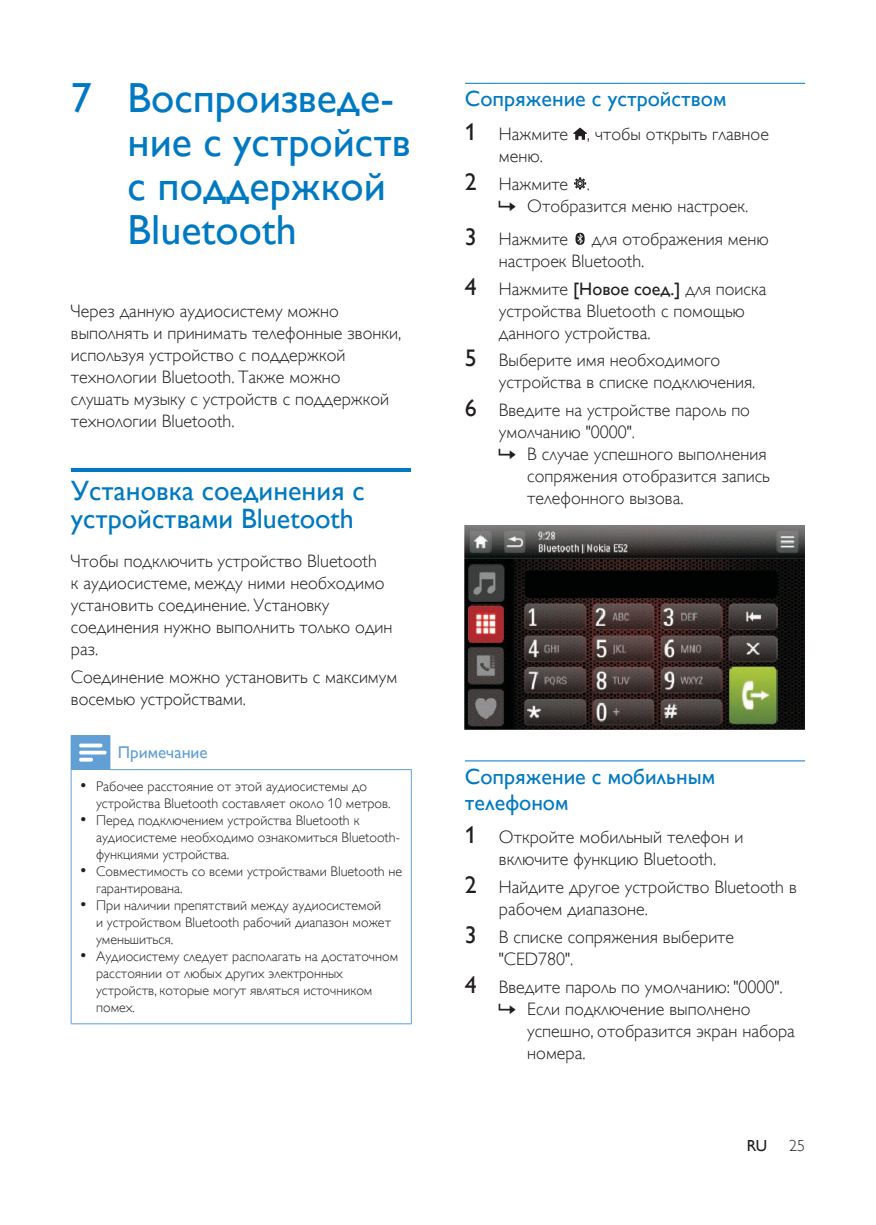
<style>
.page{position:relative;width:876px;height:1225px;background:#fff}
.page>*{position:absolute;margin:0;border:0;box-sizing:border-box;transform-origin:0 0}
.t1{font:42px/44px "Gill Sans Alt One WGL";color:#0079c2}
.t2{font:28px/28px "Gill Sans Alt One WGL";color:#0079c2}
.t3{font:22px/26px "Gill Sans Alt One WGL";color:#0079c2}
.t4{font:18px/22px "Gill Sans Alt One WGL Light";color:#231f20}
.t5{font:17px "Gill Sans Alt One WGL";color:#629fd5}
.t6{font:16px "Gill Sans Alt One WGL";color:#231f20}
.t7{font:16px "Gill Sans Alt One WGL Light";color:#231f20}
.t8{font:14px/17px "Gill Sans Alt One WGL Light";color:#231f20}
.s1{font-size:17px}
.s2{font-family:"Gill Sans Alt One WGL";font-size:24px}
.s3{font-family:"Gill Sans Alt One WGL"}
</style>
<div class="page">
<hr style="left:71px;top:468px;width:340px;height:4px;background:#0079c2">
<div style="left:71px;top:735px;width:39px;height:34px;background:#629fd5"></div>
<hr style="left:110px;top:736px;width:1px;height:33px;background:#629fd5">
<hr style="left:110px;top:769px;width:302px;height:1px;background:#629fd5">
<hr style="left:71px;top:769px;width:1px;height:254px;background:#629fd5">
<hr style="left:71px;top:1023px;width:39px;height:1px;background:#629fd5">
<hr style="left:110px;top:1023px;width:302px;height:1px;background:#629fd5">
<hr style="left:411px;top:770px;width:1px;height:253px;background:#629fd5">
<svg style="left:79px;top:743px;width:28px;height:18px"></svg>
<hr style="left:465px;top:83px;width:340px;height:1px;background:#0079c2">
<hr style="left:465px;top:760px;width:340px;height:1px;background:#0079c2">
<svg style="left:573px;top:128px;width:14px;height:12px"></svg>
<svg style="left:574px;top:177px;width:13px;height:12px"></svg>
<svg style="left:575px;top:233px;width:10px;height:12px"></svg>
<img style="left:465px;top:526px;width:340px;height:203px">
<img style="left:465px;top:564px;width:40px;height:38px">
<h1 class="t1" style="left:128px;top:75px;width:285px;text-indent:-57px">7 Воспроизведе&shy;ние с устройств с поддержкой<br>Bluetooth</h1>
<p class="t4" style="left:71px;top:300px;width:332px">Через данную аудиосистему можно выполнять и принимать телефонные звонки, используя устройство с поддержкой технологии Bluetooth. Также можно слушать музыку с устройств с поддержкой технологии Bluetooth.</p>
<h2 class="t2" style="left:71px;top:476px;width:295px">Установка соединения с устройствами Bluetooth</h2>
<p class="t4" style="left:71px;top:550px;width:323px">Чтобы подключить устройство Bluetooth<br>к аудиосистеме, между ними необходимо установить соединение. Установку соединения нужно выполнить только один раз.</p>
<p class="t4" style="left:71px;top:666px;width:328px">Соединение можно установить с максимум восемью устройствами.</p>
<p class="t5" style="left:118px;top:741px;width:91px">Примечание</p>
<p class="t8" style="left:96px;top:778px;width:296px;text-indent:-17px"><span class="s1">•</span> Рабочее расстояние от этой аудиосистемы до устройства Bluetooth составляет около 10 метров.</p>
<p class="t8" style="left:96px;top:812px;width:305px;text-indent:-17px"><span class="s1">•</span> Перед подключением устройства Bluetooth к аудиосистеме необходимо ознакомиться Bluetooth&shy;функциями устройства.</p>
<p class="t8" style="left:96px;top:863px;width:308px;text-indent:-17px"><span class="s1">•</span> Совместимость со всеми устройствами Bluetooth не гарантирована.</p>
<p class="t8" style="left:96px;top:897px;width:296px;text-indent:-17px"><span class="s1">•</span> При наличии препятствий между аудиосистемой и устройством Bluetooth рабочий диапазон может уменьшиться.</p>
<p class="t8" style="left:96px;top:948px;width:304px;text-indent:-17px"><span class="s1">•</span> Аудиосистему следует располагать на достаточном расстоянии от любых других электронных устройств, которые могут являться источником помех.</p>
<p class="t3" style="left:465px;top:86px;width:263px">Сопряжение с устройством</p>
<p class="t4" style="left:499px;top:123px;width:272px;text-indent:-34px"><span class="s2">1</span> Нажмите , чтобы открыть главное меню.</p>
<p class="t4" style="left:527px;top:173px;width:222px;text-indent:-62px"><span class="s2">2</span> Нажмите .<br>Отобразится меню настроек.</p>
<p class="t4" style="left:465px;top:228px;width:105px"><span class="s2">3</span> Нажмите</p>
<p class="t4" style="left:499px;top:228px;width:271px;text-indent:93px">для отображения меню настроек Bluetooth.</p>
<p class="t4" style="left:499px;top:278px;width:269px;text-indent:-34px"><span class="s2">4</span> Нажмите <span class="s3">[Новое соед.]</span> для поиска устройства Bluetooth с помощью данного устройства.</p>
<p class="t4" style="left:499px;top:349px;width:258px;text-indent:-34px"><span class="s2">5</span> Выберите имя необходимого устройства в списке подключения.</p>
<p class="t4" style="left:499px;top:399px;width:253px;text-indent:-34px"><span class="s2">6</span> Введите на устройстве пароль по умолчанию "0000".</p>
<p class="t4" style="left:527px;top:443px;width:244px">В случае успешного выполнения сопряжения отобразится запись телефонного вызова.</p>
<p class="t3" style="left:465px;top:763px;width:252px">Сопряжение с мобильным телефоном</p>
<p class="t4" style="left:465px;top:826px;width:280px;text-align:center"><span class="s2">1</span> Откройте мобильный телефон и включите функцию Bluetooth.</p>
<p class="t4" style="left:499px;top:876px;width:299px;text-indent:-34px"><span class="s2">2</span> Найдите другое устройство Bluetooth в рабочем диапазоне.</p>
<p class="t4" style="left:499px;top:926px;width:237px;text-indent:-34px"><span class="s2">3</span> В списке сопряжения выберите "CED780".</p>
<p class="t4" style="left:527px;top:975px;width:269px;text-indent:-62px"><span class="s2">4</span> Введите пароль по умолчанию: "0000".<br>Если подключение выполнено успешно, отобразится экран набора номера.</p>
<p class="t6" style="left:747px;top:1135px;width:22px">RU</p>
<p class="t7" style="left:789px;top:1135px;width:17px">25</p>
</div>
